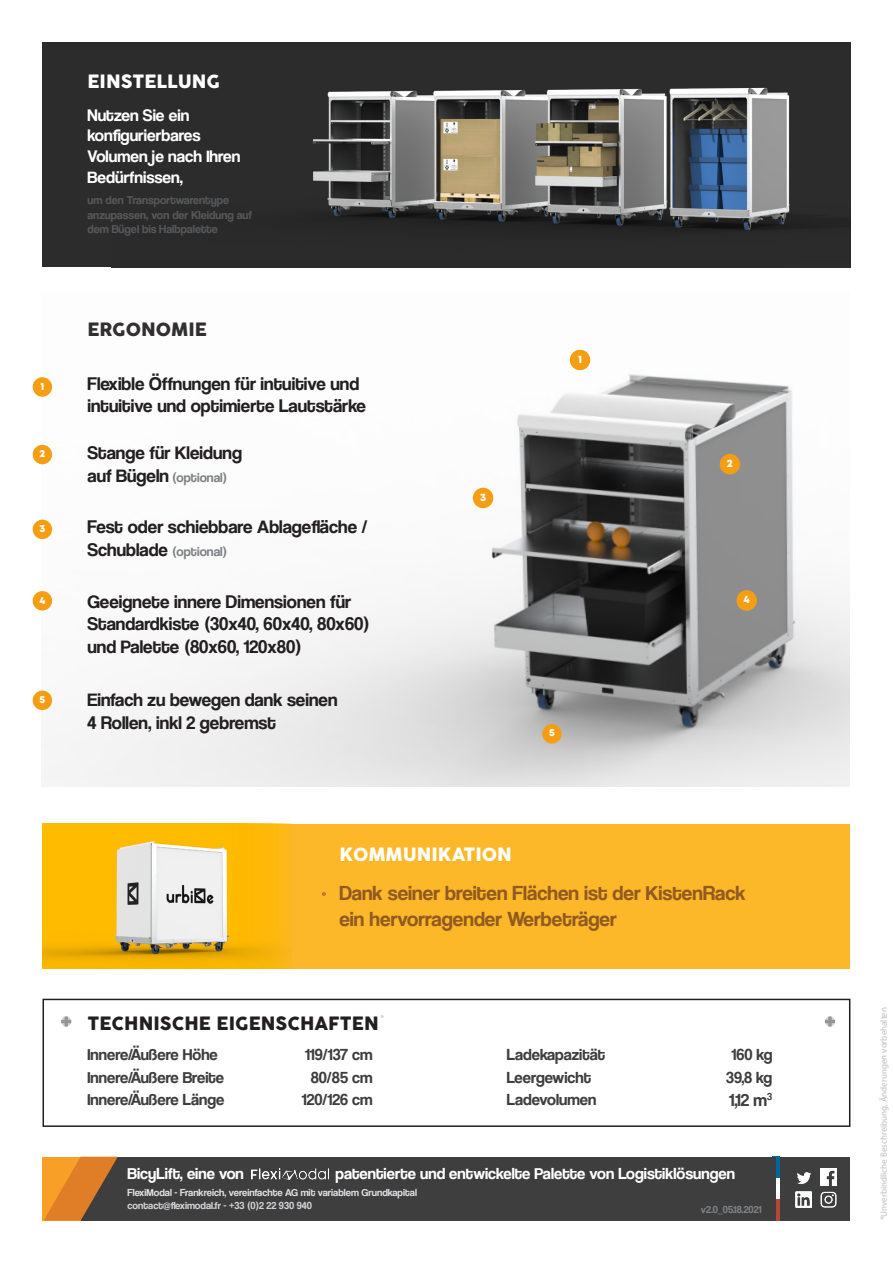
<style>
.page{position:relative;width:893px;height:1263px;background:#fff}
.page>*{position:absolute;margin:0;border:0;box-sizing:border-box;transform-origin:0 0}
.t1{font:21px "Coolvetica Rg";color:#905a21}
.t2{font:18.9px/22.6px "Coolvetica Rg";color:#231f20}
.t3{font:18px "COCOGOOSE";color:#fff}
.t4{font:18px "COCOGOOSE";color:#231f20}
.t5{font:18px "COCOGOOSE";color:#312f30}
.t6{font:18px "Coolvetica Rg";color:#3e3e3f}
.t7{font:17.25px "Coolvetica Rg";color:#fff}
.t8{font:16.5px "Coolvetica Rg";color:#3e3e3f}
.t9{font:16.5px "Coolvetica Rg";color:#fff}
.t10{font:13.5px "Coolvetica Rg";color:#808285}
.t11{font:12px/14.4px "Coolvetica Rg";color:#57585a}
.t12{font:10.8px "Mont Heavy DEMO";color:#fff}
.t13{font:10.5px "Coolvetica Rg";color:#dcdddf}
.t14{font:10.5px "Coolvetica Rg";color:#d1d2d4}
.t15{font:10.5px "Coolvetica Rg";color:#808285}
.t16{font:10.2px "Mont Heavy DEMO";color:#fff}
.t17{font:9px "Myriad Pro";color:#bcbdc0}
</style>
<div class="page">
<div style="left:43px;top:1157px;width:807px;height:63px;background:#3e3e3f"></div>
<div style="left:43px;top:1157px;width:38px;height:63px;background:#f89f28"></div>
<svg style="left:44px;top:1157px;width:74px;height:63px"></svg>
<img style="left:820px;top:1191px;width:17px;height:17px">
<img style="left:795px;top:1191px;width:17px;height:16px">
<img style="left:820px;top:1169px;width:16px;height:16px">
<img style="left:797px;top:1172px;width:14px;height:13px">
<hr style="left:776px;top:1157px;width:4px;height:21px;background:#00689d">
<hr style="left:776px;top:1178px;width:4px;height:21px;background:#fff">
<hr style="left:776px;top:1199px;width:4px;height:21px;background:#b64635">
<img style="left:251px;top:1168px;width:77px;height:12px">
<div style="left:43px;top:43px;width:807px;height:224px;background:#2c2c2c"></div>
<img style="left:313px;top:87px;width:501px;height:144px">
<div style="left:43px;top:999px;width:807px;height:128px;border:2px solid #231f20"></div>
<svg style="left:61px;top:1016px;width:10px;height:10px"></svg>
<svg style="left:825px;top:1016px;width:10px;height:10px"></svg>
<div style="left:43px;top:824px;width:807px;height:144px;background:#fcb828"></div>
<svg style="left:322px;top:892px;width:4px;height:4px"></svg>
<img style="left:43px;top:824px;width:247px;height:144px">
<img style="left:42px;top:349px;width:808px;height:438px">
<div style="left:570px;top:350px;width:20px;height:20px;background:#f59e14;border-radius:50%"></div>
<div style="left:720px;top:454px;width:20px;height:20px;background:#f59e14;border-radius:50%"></div>
<div style="left:473px;top:488px;width:20px;height:20px;background:#f59e14;border-radius:50%"></div>
<div style="left:736px;top:590px;width:21px;height:21px;background:#f59e14;border-radius:50%"></div>
<div style="left:33px;top:377px;width:19px;height:20px;background:#f59e14;border-radius:50%"></div>
<div style="left:33px;top:445px;width:19px;height:19px;background:#f59e14;border-radius:50%"></div>
<div style="left:33px;top:520px;width:19px;height:19px;background:#f59e14;border-radius:50%"></div>
<div style="left:33px;top:591px;width:19px;height:19px;background:#f59e14;border-radius:50%"></div>
<div style="left:33px;top:691px;width:19px;height:19px;background:#f59e14;border-radius:50%"></div>
<div style="left:542px;top:724px;width:20px;height:19px;background:#f59e14;border-radius:50%"></div>
<p class="t3" style="left:87px;top:68px;width:134px">EINSTELLUNG</p>
<p class="t7" style="left:87px;top:105px;width:103px">Nutzen Sie ein</p>
<p class="t7" style="left:87px;top:125px;width:115px">konfigurierbares</p>
<p class="t7" style="left:87px;top:146px;width:155px">Volumen je nach Ihren</p>
<p class="t7" style="left:87px;top:167px;width:97px">Bedürfnissen,</p>
<p class="t11" style="left:87px;top:193px;width:143px">um den Transportwarentype</p>
<p class="t11" style="left:87px;top:207px;width:166px">anzupassen, von der Kleidung auf dem Bügel bis Halbpalette</p>
<p class="t5" style="left:87px;top:316px;width:121px">ERGONOMIE</p>
<p class="t12" style="left:578px;top:353px;width:6px">1</p>
<p class="t16" style="left:40px;top:380px;width:5px">1</p>
<p class="t2" style="left:87px;top:372px;width:273px">Flexible Öffnungen für intuitive und</p>
<p class="t2" style="left:87px;top:395px;width:280px">intuitive und optimierte Lautstärke</p>
<p class="t16" style="left:39px;top:448px;width:7px">2</p>
<p class="t2" style="left:87px;top:441px;width:156px">Stange für Kleidung</p>
<p class="t2" style="left:87px;top:464px;width:83px">auf Bügeln</p>
<p class="t10" style="left:172px;top:469px;width:56px">(optional)</p>
<p class="t12" style="left:727px;top:457px;width:8px">2</p>
<p class="t12" style="left:480px;top:491px;width:8px">3</p>
<p class="t16" style="left:39px;top:523px;width:7px">3</p>
<p class="t2" style="left:87px;top:515px;width:281px">Fest oder schiebbare Ablagefläche /<br>Schublade</p>
<p class="t10" style="left:172px;top:543px;width:56px">(optional)</p>
<p class="t16" style="left:39px;top:594px;width:8px">4</p>
<p class="t2" style="left:87px;top:590px;width:265px">Geeignete innere Dimensionen für</p>
<p class="t2" style="left:87px;top:612px;width:284px">Standardkiste (30x40, 60x40, 80x60)</p>
<p class="t2" style="left:87px;top:635px;width:216px">und Palette (80x60, 120x80)</p>
<p class="t12" style="left:744px;top:593px;width:8px">4</p>
<p class="t16" style="left:39px;top:694px;width:7px">5</p>
<p class="t2" style="left:87px;top:688px;width:252px">Einfach zu bewegen dank seinen</p>
<p class="t2" style="left:87px;top:711px;width:190px">4 Rollen, inkl 2 gebremst</p>
<p class="t16" style="left:549px;top:727px;width:7px">5</p>
<p class="t3" style="left:339px;top:841px;width:174px">KOMMUNIKATION</p>
<p class="t1" style="left:339px;top:881px;width:408px">Dank seiner breiten Flächen ist der KistenRack</p>
<p class="t1" style="left:339px;top:906px;width:279px">ein hervorragender Werbeträger</p>
<p class="t4" style="left:88px;top:1009px;width:293px">TECHNISCHE EIGENSCHAFTEN</p>
<p class="t17" style="left:381px;top:1012px;width:5px">*</p>
<p class="t8" style="left:87px;top:1045px;width:132px">Innere/Äußere Höhe</p>
<p class="t8" style="left:305px;top:1045px;width:69px">119/137 cm</p>
<p class="t8" style="left:87px;top:1068px;width:138px">Innere/Äußere Breite</p>
<p class="t8" style="left:311px;top:1068px;width:63px">80/85 cm</p>
<p class="t8" style="left:87px;top:1090px;width:138px">Innere/Äußere Länge</p>
<p class="t8" style="left:302px;top:1090px;width:72px">120/126 cm</p>
<p class="t8" style="left:507px;top:1045px;width:100px">Ladekapazität</p>
<p class="t8" style="left:731px;top:1045px;width:42px">160 kg</p>
<p class="t8" style="left:507px;top:1068px;width:86px">Leergewicht</p>
<p class="t8" style="left:726px;top:1068px;width:48px">39,8 kg</p>
<p class="t8" style="left:507px;top:1090px;width:91px">Ladevolumen</p>
<p class="t6" style="left:729px;top:1090px;width:45px">1,12 m<sup>3</sup></p>
<p class="t9" style="left:128px;top:1164px;width:118px">BicyLift, eine von</p>
<p class="t9" style="left:335px;top:1164px;width:401px">patentierte und entwickelte Palette von Logistiklösungen</p>
<p class="t15" style="left:701px;top:1203px;width:62px">v2.0_05.18.2021</p>
<p class="t13" style="left:128px;top:1186px;width:291px">FlexiModal - Frankreich, vereinfachte AG mit variablem Grundkapital</p>
<p class="t14" style="left:128px;top:1199px;width:186px">contact@fleximodal.fr - +33 (0)2 22 930 940</p>
<p class="t17" style="left:878px;top:1220px;width:215px;rotate:-90deg">*Unverbindliche Beschreibung, Änderungen vorbehalten</p>
</div>
